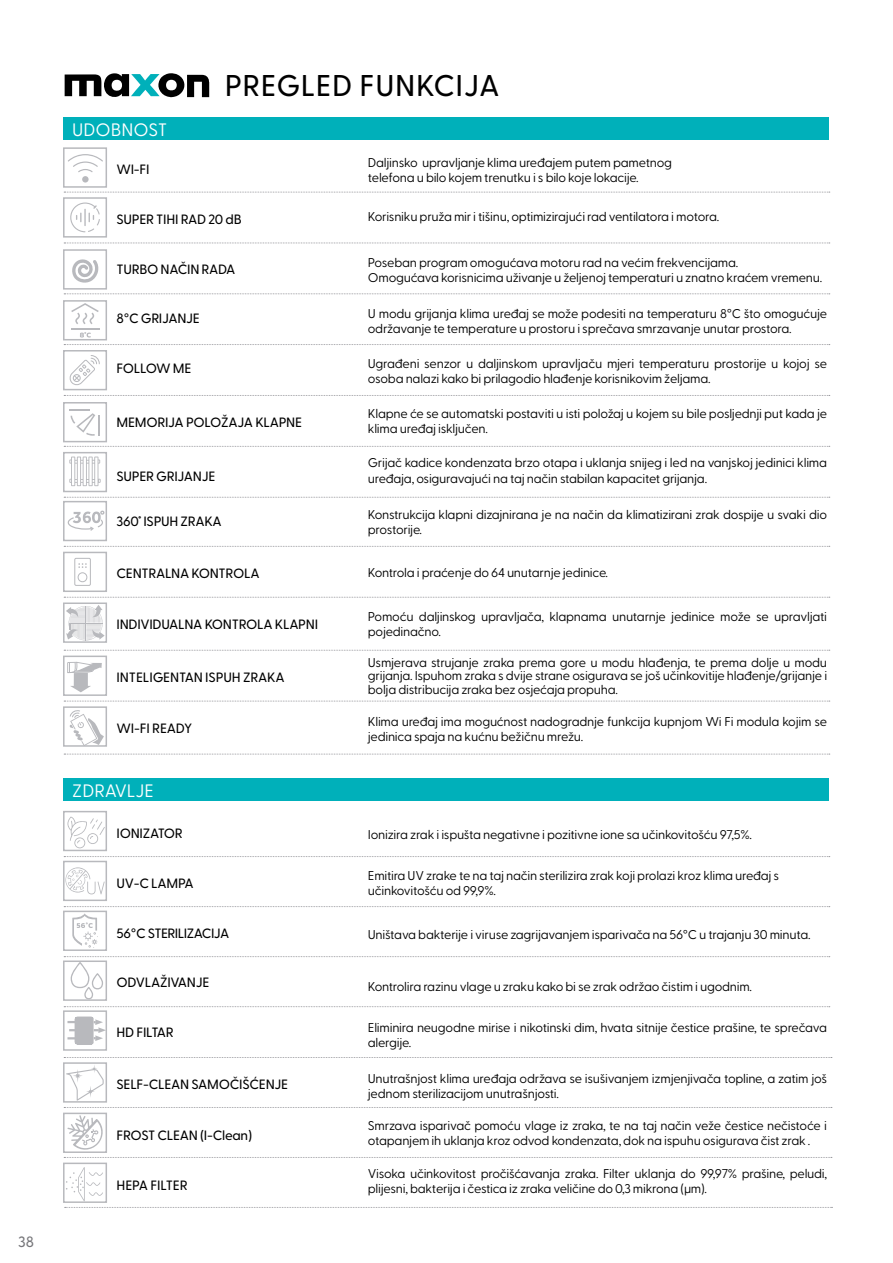
<style>
.page{position:relative;width:893px;height:1263px;background:#fff}
.page>*{position:absolute;margin:0;border:0;box-sizing:border-box;transform-origin:0 0}
.t1{font:500 30px "Greycliff CF";letter-spacing:.02em;color:#000}
.t2{font:18px "Greycliff CF";color:#fff}
.t3{font:500 15px "Greycliff CF";color:#76767a}
.t4{font:500 13.5px "Greycliff CF";letter-spacing:-.02em;color:#000}
.t5{font:500 13.5px "Greycliff CF";letter-spacing:-.04em;color:#000}
.t6{font:12.75px/15.3px "Greycliff CF";letter-spacing:-.02em;color:#000}
</style>
<div class="page">
<div style="left:64px;top:117px;width:765px;height:23px;background:#00b0ba"></div>
<svg style="left:64px;top:650px;width:766px;height:1px"></svg>
<svg style="left:64px;top:701px;width:766px;height:1px"></svg>
<svg style="left:64px;top:754px;width:766px;height:1px"></svg>
<svg style="left:70px;top:710px;width:34px;height:34px"></svg>
<div style="left:63px;top:706px;width:44px;height:41px;border:2px solid #b8b9bd"></div>
<svg style="left:67px;top:662px;width:35px;height:30px"></svg>
<div style="left:63px;top:656px;width:44px;height:40px;border:2px solid #b8b9bd"></div>
<svg style="left:64px;top:192px;width:766px;height:1px"></svg>
<svg style="left:64px;top:243px;width:766px;height:1px"></svg>
<svg style="left:64px;top:293px;width:766px;height:1px"></svg>
<svg style="left:70px;top:202px;width:30px;height:30px"></svg>
<div style="left:63px;top:197px;width:44px;height:41px;border:2px solid #b8b9bd"></div>
<svg style="left:68px;top:154px;width:35px;height:18px"></svg>
<div style="left:82px;top:176px;width:7px;height:7px;background:#b8b9bd;border-radius:50%"></div>
<div style="left:63px;top:147px;width:44px;height:41px;border:2px solid #b8b9bd"></div>
<svg style="left:72px;top:259px;width:27px;height:24px"></svg>
<div style="left:63px;top:249px;width:44px;height:41px;border:2px solid #b8b9bd"></div>
<svg style="left:64px;top:344px;width:766px;height:1px"></svg>
<svg style="left:64px;top:395px;width:766px;height:1px"></svg>
<svg style="left:64px;top:446px;width:766px;height:1px"></svg>
<svg style="left:64px;top:497px;width:766px;height:1px"></svg>
<svg style="left:69px;top:457px;width:32px;height:29px"></svg>
<div style="left:63px;top:452px;width:44px;height:40px;border:2px solid #b8b9bd"></div>
<svg style="left:71px;top:303px;width:28px;height:34px"></svg>
<div style="left:63px;top:300px;width:44px;height:40px;border:2px solid #b8b9bd"></div>
<hr style="left:70px;top:409px;width:20px;height:2px;background:#b8b9bd">
<hr style="left:98px;top:416px;width:2px;height:20px;background:#b8b9bd">
<svg style="left:71px;top:413px;width:24px;height:23px"></svg>
<div style="left:63px;top:402px;width:44px;height:40px;border:2px solid #b8b9bd"></div>
<svg style="left:69px;top:355px;width:31px;height:30px"></svg>
<div style="left:63px;top:350px;width:44px;height:40px;border:2px solid #b8b9bd"></div>
<svg style="left:64px;top:546px;width:766px;height:1px"></svg>
<svg style="left:64px;top:597px;width:766px;height:1px"></svg>
<div style="left:63px;top:602px;width:44px;height:41px;border:2px solid #b8b9bd"></div>
<div style="left:63px;top:552px;width:44px;height:40px;border:2px solid #b8b9bd"></div>
<div style="left:63px;top:501px;width:44px;height:40px;border:2px solid #b8b9bd"></div>
<svg style="left:68px;top:511px;width:36px;height:20px"></svg>
<div style="left:74px;top:558px;width:17px;height:28px;border:1px solid #b8b9bd"></div>
<svg style="left:78px;top:563px;width:9px;height:5px"></svg>
<div style="left:78px;top:572px;width:9px;height:10px;border:1px solid #b8b9bd;border-radius:50%"></div>
<svg style="left:66px;top:605px;width:39px;height:35px"></svg>
<div style="left:64px;top:778px;width:765px;height:23px;background:#00b0ba"></div>
<svg style="left:65px;top:1207px;width:767px;height:1px"></svg>
<svg style="left:64px;top:1157px;width:768px;height:1px"></svg>
<svg style="left:66px;top:1167px;width:37px;height:33px"></svg>
<div style="left:63px;top:1162px;width:44px;height:41px;border:2px solid #b8b9bd"></div>
<svg style="left:64px;top:1107px;width:768px;height:1px"></svg>
<svg style="left:64px;top:1057px;width:768px;height:1px"></svg>
<svg style="left:64px;top:856px;width:766px;height:1px"></svg>
<svg style="left:64px;top:906px;width:766px;height:1px"></svg>
<svg style="left:64px;top:1006px;width:766px;height:1px"></svg>
<svg style="left:66px;top:867px;width:38px;height:27px"></svg>
<div style="left:63px;top:861px;width:44px;height:40px;border:2px solid #b8b9bd"></div>
<svg style="left:72px;top:914px;width:26px;height:34px"></svg>
<div style="left:63px;top:911px;width:44px;height:40px;border:2px solid #b8b9bd"></div>
<svg style="left:67px;top:817px;width:37px;height:31px"></svg>
<div style="left:63px;top:811px;width:44px;height:40px;border:2px solid #b8b9bd"></div>
<svg style="left:67px;top:1016px;width:37px;height:29px"></svg>
<div style="left:63px;top:1010px;width:44px;height:41px;border:2px solid #b8b9bd"></div>
<svg style="left:64px;top:956px;width:766px;height:42px"></svg>
<div style="left:63px;top:960px;width:44px;height:41px;border:2px solid #b8b9bd"></div>
<svg style="left:66px;top:1065px;width:38px;height:35px"></svg>
<div style="left:63px;top:1062px;width:44px;height:41px;border:2px solid #b8b9bd"></div>
<svg style="left:67px;top:1115px;width:36px;height:35px"></svg>
<div style="left:63px;top:1112px;width:44px;height:41px;border:2px solid #b8b9bd"></div>
<svg style="left:65px;top:73px;width:144px;height:25px"></svg>
<p class="t3" style="left:18px;top:1231px;width:17px">38</p>
<h2 class="t2" style="left:72px;top:116px;width:97px">UDOBNOST</h2>
<p class="t4" style="left:117px;top:159px;width:35px">WI-FI</p>
<h1 class="t1" style="left:225px;top:63px;width:276px">PREGLED FUNKCIJA</h1>
<p class="t6" style="left:368px;top:154px;width:306px">Daljinsko upravljanje klima uređajem putem pametnog telefona u bilo kojem trenutku i s bilo koje lokacije.</p>
<p class="t4" style="left:117px;top:209px;width:127px">SUPER TIHI RAD 20 dB</p>
<p class="t6" style="left:368px;top:208px;width:353px">Korisniku pruža mir i tišinu, optimizirajući rad ventilatora i motora.</p>
<p class="t4" style="left:117px;top:259px;width:120px">TURBO NAČIN RADA</p>
<p class="t6" style="left:368px;top:254px;width:456px">Poseban program omogućava motoru rad na većim frekvencijama.<br>Omogućava korisnicima uživanje u željenoj temperaturi u znatno kraćem vremenu.</p>
<p class="t4" style="left:117px;top:308px;width:85px">8°C GRIJANJE</p>
<p class="t6" style="left:368px;top:305px;width:461px">U modu grijanja klima uređaj se može podesiti na temperaturu 8°C što omogućuje održavanje te temperature u prostoru i sprečava smrzavanje unutar prostora.</p>
<p class="t4" style="left:117px;top:358px;width:77px">FOLLOW ME</p>
<p class="t6" style="left:368px;top:355px;width:461px">Ugrađeni senzor u daljinskom upravljaču mjeri temperaturu prostorije u kojoj se osoba nalazi kako bi prilagodio hlađenje korisnikovim željama.</p>
<p class="t4" style="left:117px;top:412px;width:187px">MEMORIJA POLOŽAJA KLAPNE</p>
<p class="t6" style="left:368px;top:405px;width:461px">Klapne će se automatski postaviti u isti položaj u kojem su bile posljednji put kada je klima uređaj isključen.</p>
<p class="t4" style="left:117px;top:466px;width:100px">SUPER GRIJANJE</p>
<p class="t4" style="left:117px;top:511px;width:107px">360˚ ISPUH ZRAKA</p>
<p class="t4" style="left:117px;top:563px;width:145px">CENTRALNA KONTROLA</p>
<p class="t4" style="left:117px;top:614px;width:203px">INDIVIDUALNA KONTROLA KLAPNI</p>
<p class="t4" style="left:117px;top:667px;width:170px">INTELIGENTAN ISPUH ZRAKA</p>
<p class="t6" style="left:368px;top:454px;width:461px">Grijač kadice kondenzata brzo otapa i uklanja snijeg i led na vanjskoj jedinici klima uređaja, osiguravajući na taj način stabilan kapacitet grijanja.</p>
<p class="t6" style="left:368px;top:505px;width:461px">Konstrukcija klapni dizajnirana je na način da klimatizirani zrak dospije u svaki dio prostorije.</p>
<p class="t6" style="left:368px;top:564px;width:242px">Kontrola i praćenje do 64 unutarnje jedinice.</p>
<p class="t6" style="left:368px;top:608px;width:461px">Pomoću daljinskog upravljača, klapnama unutarnje jedinice može se upravljati pojedinačno.</p>
<p class="t6" style="left:368px;top:655px;width:461px;line-height:13.5px;text-align:justify">Usmjerava strujanje zraka prema gore u modu hlađenja, te prema dolje u modu grijanja. Ispuhom zraka s dvije strane osigurava se još učinkovitije hlađenje/grijanje i bolja distribucija zraka bez osjećaja propuha.</p>
<p class="t4" style="left:117px;top:718px;width:77px">WI-FI READY</p>
<p class="t6" style="left:368px;top:713px;width:461px">Klima uređaj ima mogućnost nadogradnje funkcija kupnjom Wi Fi modula kojim se jedinica spaja na kućnu bežičnu mrežu.</p>
<h2 class="t2" style="left:72px;top:777px;width:83px">ZDRAVLJE</h2>
<p class="t4" style="left:117px;top:823px;width:68px">IONIZATOR</p>
<p class="t4" style="left:117px;top:873px;width:79px">UV-C LAMPA</p>
<p class="t5" style="left:117px;top:923px;width:114px">56°C STERILIZACIJA</p>
<p class="t4" style="left:117px;top:972px;width:94px">ODVLAŽIVANJE</p>
<p class="t4" style="left:117px;top:1022px;width:59px">HD FILTAR</p>
<p class="t6" style="left:368px;top:826px;width:386px">Ionizira zrak i ispušta negativne i pozitivne ione sa učinkovitošću 97,5%.</p>
<p class="t6" style="left:368px;top:867px;width:413px">Emitira UV zrake te na taj način sterilizira zrak koji prolazi kroz klima uređaj s učinkovitošću od 99,9%.</p>
<p class="t6" style="left:368px;top:925px;width:444px">Uništava bakterije i viruse zagrijavanjem isparivača na 56°C u trajanju 30 minuta.</p>
<p class="t6" style="left:368px;top:977px;width:386px">Kontrolira razinu vlage u zraku kako bi se zrak održao čistim i ugodnim.</p>
<p class="t6" style="left:368px;top:1019px;width:461px">Eliminira neugodne mirise i nikotinski dim, hvata sitnije čestice prašine, te sprečava alergije.</p>
<p class="t4" style="left:117px;top:1074px;width:173px">SELF-CLEAN SAMOČIŠĆENJE</p>
<p class="t6" style="left:368px;top:1069px;width:461px">Unutrašnjost klima uređaja održava se isušivanjem izmjenjivača topline, a zatim još jednom sterilizacijom unutrašnjosti.</p>
<p class="t4" style="left:117px;top:1125px;width:137px">FROST CLEAN (I-Clean)</p>
<p class="t6" style="left:368px;top:1116px;width:461px">Smrzava isparivač pomoću vlage iz zraka, te na taj način veže čestice nečistoće i otapanjem ih uklanja kroz odvod kondenzata, dok na ispuhu osigurava čist zrak .</p>
<p class="t4" style="left:117px;top:1175px;width:73px">HEPA FILTER</p>
<p class="t6" style="left:368px;top:1164px;width:461px">Visoka učinkovitost pročišćavanja zraka. Filter uklanja do 99,97% prašine, peludi, plijesni, bakterija i čestica iz zraka veličine do 0,3 mikrona (µm).</p>
</div>
